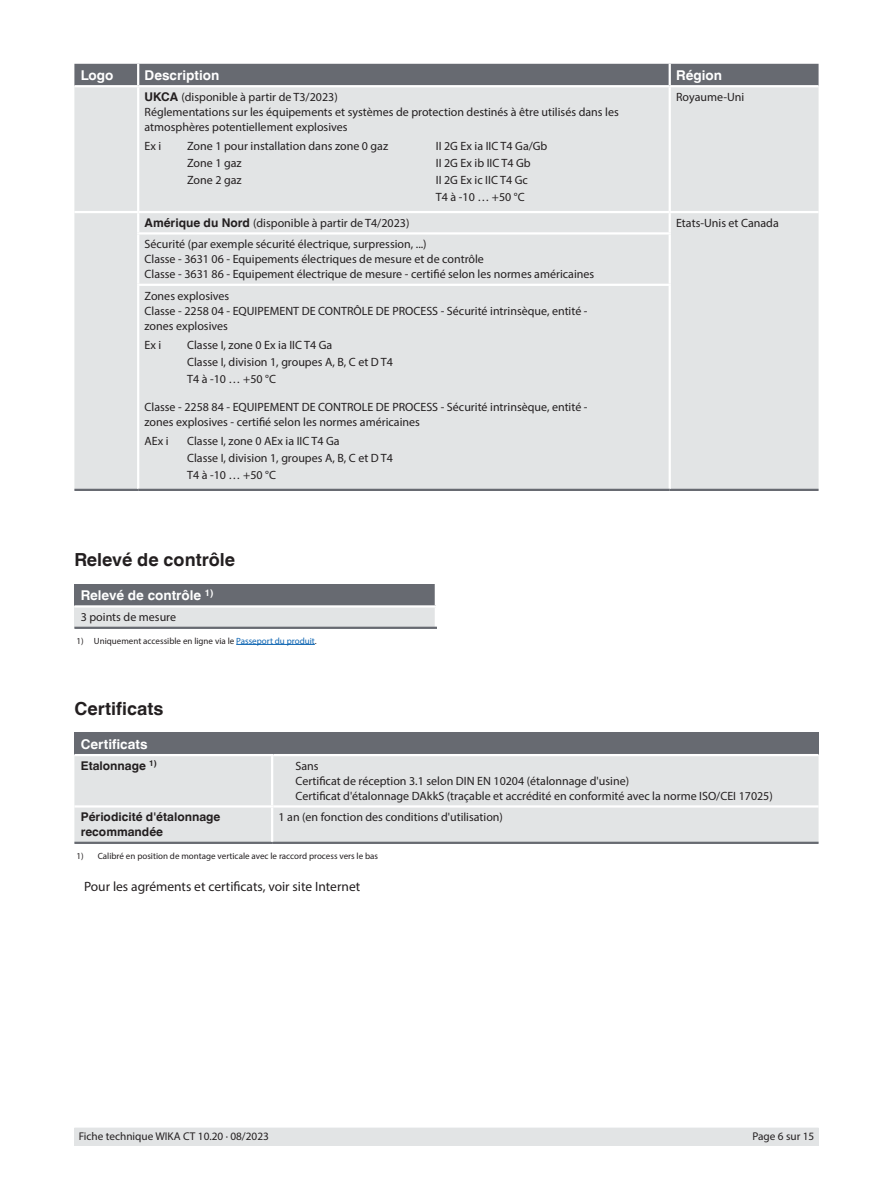
<style>
.page{position:relative;width:893px;height:1188px;background:#fff}
.page>*{position:absolute;margin:0;border:0;box-sizing:border-box;transform-origin:0 0}
.t1{font:700 18px "Helvetica World";color:#231f20}
.t2{font:700 13.5px "Helvetica World";color:#fff}
.t3{font:13.5px "Myriad Pro";color:#231f20}
.t4{font:12px/15px "Myriad Pro";color:#231f20}
.t5{font:700 12px/15px "Helvetica World";color:#231f20}
.t6{font:11.25px "Myriad Pro";color:#231f20}
.t7{font:9px "Myriad Pro";color:#231f20}
.s1{font-family:"Helvetica World";font-weight:700}
.s2{color:#0c64b2}
</style>
<div class="page">
<div style="left:74px;top:1128px;width:745px;height:17px;background:#e2e4e5"></div>
<div style="left:74px;top:64px;width:745px;height:21px;background:#676a71"></div>
<div style="left:74px;top:87px;width:745px;height:402px;background:#e2e4e5"></div>
<hr style="left:74px;top:489px;width:64px;height:2px;background:#676a71">
<hr style="left:670px;top:489px;width:149px;height:2px;background:#676a71">
<hr style="left:137px;top:87px;width:2px;height:124px;background:#fff">
<hr style="left:669px;top:87px;width:2px;height:124px;background:#fff">
<hr style="left:137px;top:64px;width:2px;height:21px;background:#fff">
<hr style="left:669px;top:64px;width:2px;height:21px;background:#fff">
<hr style="left:74px;top:211px;width:64px;height:2px;background:#fff">
<hr style="left:138px;top:211px;width:532px;height:2px;background:#fff">
<svg style="left:137px;top:213px;width:2px;height:19px"></svg>
<hr style="left:670px;top:211px;width:149px;height:2px;background:#fff">
<svg style="left:669px;top:213px;width:2px;height:19px"></svg>
<hr style="left:137px;top:232px;width:534px;height:3px;background:#fff">
<hr style="left:137px;top:235px;width:2px;height:49px;background:#fff">
<hr style="left:669px;top:235px;width:2px;height:49px;background:#fff">
<hr style="left:137px;top:284px;width:534px;height:2px;background:#fff">
<hr style="left:137px;top:286px;width:2px;height:203px;background:#fff">
<hr style="left:669px;top:286px;width:2px;height:203px;background:#fff">
<hr style="left:138px;top:489px;width:532px;height:2px;background:#676a71">
<div style="left:74px;top:584px;width:362px;height:22px;background:#676a71"></div>
<div style="left:74px;top:606px;width:362px;height:22px;background:#e2e4e5"></div>
<hr style="left:74px;top:605px;width:363px;height:3px;background:#fff">
<svg style="left:435px;top:608px;width:2px;height:19px"></svg>
<hr style="left:74px;top:627px;width:363px;height:2px;background:#676a71">
<hr style="left:435px;top:584px;width:2px;height:21px;background:#fff">
<hr style="left:236px;top:644px;width:79px;height:1px;background:#0c64b2">
<div style="left:74px;top:733px;width:745px;height:22px;background:#676a71"></div>
<div style="left:74px;top:756px;width:745px;height:86px;background:#e2e4e5"></div>
<hr style="left:271px;top:756px;width:2px;height:49px;background:#fff">
<hr style="left:74px;top:842px;width:198px;height:2px;background:#676a71">
<hr style="left:272px;top:842px;width:547px;height:2px;background:#676a71">
<hr style="left:74px;top:754px;width:199px;height:2px;background:#fff">
<hr style="left:74px;top:805px;width:199px;height:3px;background:#fff">
<hr style="left:273px;top:754px;width:546px;height:2px;background:#fff">
<hr style="left:273px;top:805px;width:546px;height:3px;background:#fff">
<hr style="left:271px;top:808px;width:2px;height:34px;background:#fff">
<p class="t2" style="left:81px;top:67px;width:34px">Logo</p>
<p class="t2" style="left:145px;top:67px;width:76px">Description</p>
<p class="t2" style="left:676px;top:67px;width:47px">Région</p>
<p class="t4" style="left:145px;top:90px;width:476px"><span class="s1">UKCA</span> (disponible à partir de T3/2023)<br>Réglementations sur les équipements et systèmes de protection destinés à être utilisés dans les atmosphères potentiellement explosives</p>
<p class="t4" style="left:145px;top:138px;width:18px">Ex i</p>
<p class="t4" style="left:187px;top:138px;width:203px">Zone 1 pour installation dans zone 0 gaz</p>
<p class="t4" style="left:436px;top:138px;width:113px">II 2G Ex ia IIC T4 Ga/Gb</p>
<p class="t4" style="left:187px;top:155px;width:56px">Zone 1 gaz</p>
<p class="t4" style="left:436px;top:155px;width:96px">II 2G Ex ib IIC T4 Gb</p>
<p class="t4" style="left:187px;top:173px;width:56px">Zone 2 gaz</p>
<p class="t4" style="left:436px;top:172px;width:94px;line-height:17.1px">II 2G Ex ic IIC T4 Gc<br>T4 à -10 … +50 °C</p>
<p class="t4" style="left:676px;top:89px;width:70px">Royaume-Uni</p>
<p class="t4" style="left:145px;top:215px;width:266px"><span class="s1">Amérique du Nord</span> (disponible à partir de T4/2023)</p>
<p class="t4" style="left:676px;top:215px;width:104px">Etats-Unis et Canada</p>
<p class="t4" style="left:145px;top:237px;width:451px">Sécurité (par exemple sécurité électrique, surpression, ...)<br>Classe - 3631 06 - Equipements électriques de mesure et de contrôle<br>Classe - 3631 86 - Equipement électrique de mesure - certifié selon les normes américaines</p>
<p class="t4" style="left:145px;top:288px;width:444px">Zones explosives<br>Classe - 2258 04 - EQUIPEMENT DE CONTRÔLE DE PROCESS - Sécurité intrinsèque, entité - zones explosives</p>
<p class="t4" style="left:145px;top:337px;width:18px">Ex i</p>
<p class="t4" style="left:187px;top:336px;width:207px;line-height:17.1px">Classe I, zone 0 Ex ia IIC T4 Ga<br>Classe I, division 1, groupes A, B, C et D T4<br>T4 à -10 … +50 °C</p>
<p class="t4" style="left:145px;top:399px;width:444px">Classe - 2258 84 - EQUIPEMENT DE CONTROLE DE PROCESS - Sécurité intrinsèque, entité - zones explosives - certifié selon les normes américaines</p>
<p class="t4" style="left:145px;top:433px;width:26px">AEx i</p>
<p class="t4" style="left:187px;top:432px;width:207px;line-height:17.1px">Classe I, zone 0 AEx ia IIC T4 Ga<br>Classe I, division 1, groupes A, B, C et D T4<br>T4 à -10 … +50 °C</p>
<h1 class="t1" style="left:74px;top:549px;width:162px">Relevé de contrôle</h1>
<p class="t2" style="left:81px;top:588px;width:134px">Relevé de contrôle <sup>1)</sup></p>
<p class="t4" style="left:81px;top:610px;width:97px">3 points de mesure</p>
<p class="t7" style="left:77px;top:635px;width:242px">1) Uniquement accessible en ligne via le <span class="s2">Passeport du produit</span>.</p>
<h1 class="t1" style="left:74px;top:698px;width:91px">Certificats</h1>
<p class="t2" style="left:81px;top:736px;width:68px">Certificats</p>
<p class="t5" style="left:81px;top:758px;width:78px">Etalonnage <sup>1)</sup></p>
<p class="t4" style="left:296px;top:758px;width:479px">Sans<br>Certificat de réception 3.1 selon DIN EN 10204 (étalonnage d'usine)<br>Certificat d'étalonnage DAkkS (traçable et accrédité en conformité avec la norme ISO/CEI 17025)</p>
<p class="t5" style="left:81px;top:810px;width:141px">Périodicité d'étalonnage recommandée</p>
<p class="t4" style="left:278px;top:810px;width:226px">1 an (en fonction des conditions d'utilisation)</p>
<p class="t7" style="left:77px;top:850px;width:303px">1) Calibré en position de montage verticale avec le raccord process vers le bas</p>
<p class="t3" style="left:84px;top:878px;width:278px">Pour les agréments et certificats, voir site Internet</p>
<p class="t6" style="left:79px;top:1129px;width:192px">Fiche technique WIKA CT 10.20 ∙ 08/2023</p>
<p class="t6" style="left:752px;top:1129px;width:63px">Page 6 sur 15</p>
</div>
